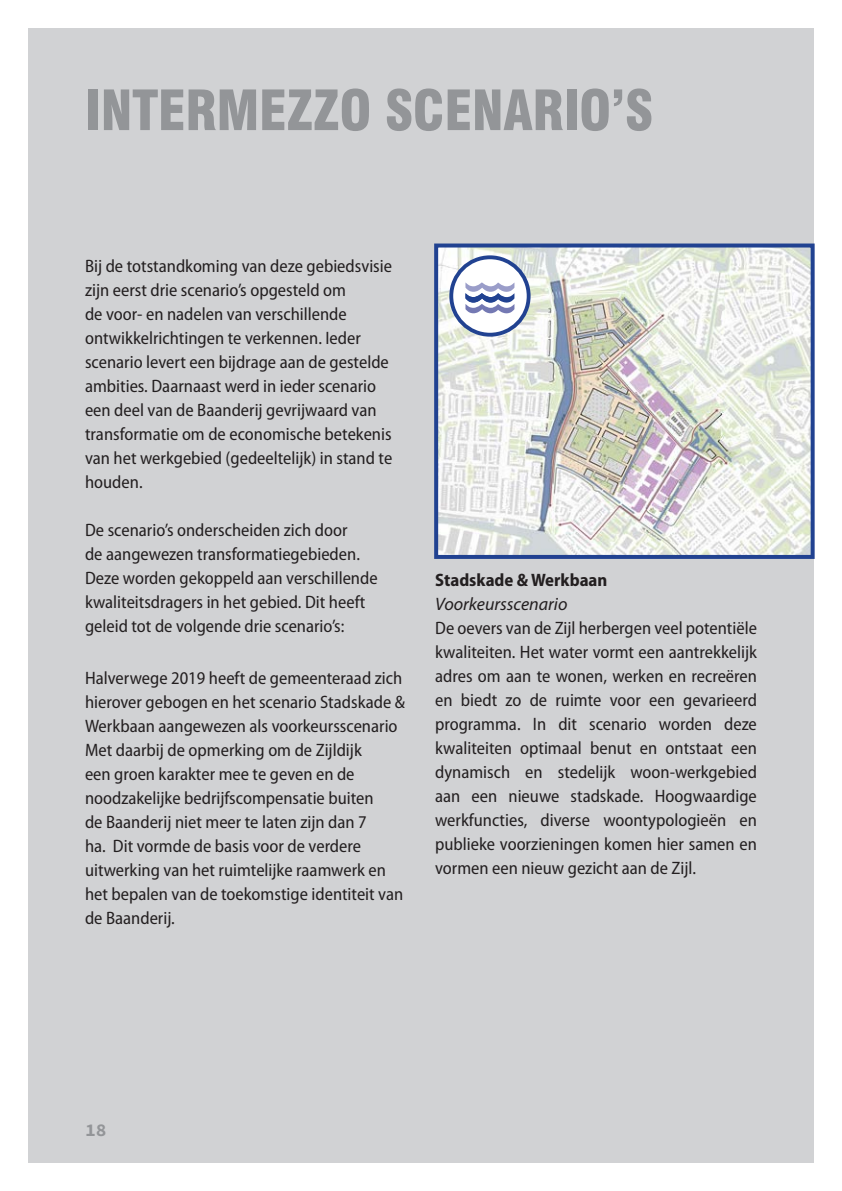
<style>
.page{position:relative;width:842px;height:1191px;background:#fff}
.page>*{position:absolute;margin:0;border:0;box-sizing:border-box;transform-origin:0 0}
.KOP_source_30{font:900 condensed 54px "Swiss 721 BT";letter-spacing:-.01em;color:#939598}
.t1{font:semi-condensed 18px/24px "Myriad Pro";color:#231f20}
.t2{font:700 semi-condensed 18px "Myriad Pro";color:#231f20}
.t3{font:italic 18px "Myriad Pro";color:#231f20}
.t4{font:700 18px "Source Code Pro";color:#939598}
</style>
<div class="page">
<div style="left:28px;top:28px;width:786px;height:1134px;background:#d1d2d4"></div>
<img style="left:439px;top:248px;width:371px;height:306px">
<div style="left:451px;top:257px;width:78px;height:78px;background:#fff;border-radius:50%"></div>
<div style="left:449px;top:255px;width:82px;height:82px;border:4px solid #214291;border-radius:50%"></div>
<svg style="left:465px;top:282px;width:49px;height:31px"></svg>
<div style="left:434px;top:243px;width:381px;height:316px;border:4px solid #214291"></div>
<p class="KOP_source_30" style="left:85px;top:78px;width:570px">INTERMEZZO SCENARIO’S</p>
<p class="t1" style="left:85px;top:254px;width:309px">Bij de totstandkoming van deze gebiedsvisie zijn eerst drie scenario’s opgesteld om<br>de voor- en nadelen van verschillende ontwikkelrichtingen te verkennen. Ieder scenario levert een bijdrage aan de gestelde ambities. Daarnaast werd in ieder scenario een deel van de Baanderij gevrijwaard van transformatie om de economische betekenis van het werkgebied (gedeeltelijk) in stand te houden.</p>
<p class="t1" style="left:85px;top:518px;width:294px">De scenario’s onderscheiden zich door<br>de aangewezen transformatiegebieden.<br>Deze worden gekoppeld aan verschillende kwaliteitsdragers in het gebied. Dit heeft geleid tot de volgende drie scenario’s:</p>
<p class="t1" style="left:85px;top:667px;width:322px">Halverwege 2019 heeft de gemeenteraad zich hierover gebogen en het scenario Stadskade &amp; Werkbaan aangewezen als voorkeursscenario Met daarbij de opmerking om de Zijldijk<br>een groen karakter mee te geven en de noodzakelijke bedrijfscompensatie buiten<br>de Baanderij niet meer te laten zijn dan 7<br>ha. Dit vormde de basis voor de verdere uitwerking van het ruimtelijke raamwerk en het bepalen van de toekomstige identiteit van de Baanderij.</p>
<p class="t2" style="left:435px;top:570px;width:174px">Stadskade &amp; Werkbaan</p>
<p class="t3" style="left:435px;top:593px;width:134px">Voorkeursscenario</p>
<p class="t1" style="left:435px;top:616px;width:323px;text-align:justify">De oevers van de Zijl herbergen veel potentiële kwaliteiten. Het water vormt een aantrekkelijk adres om aan te wonen, werken en recreëren en biedt zo de ruimte voor een gevarieerd programma. In dit scenario worden deze kwaliteiten optimaal benut en ontstaat een dynamisch en stedelijk woon-werkgebied aan een nieuwe stadskade. Hoogwaardige werkfuncties, diverse woontypologieën en publieke voorzieningen komen hier samen en vormen een nieuw gezicht aan de Zijl.</p>
<p class="t4" style="left:85px;top:1117px;width:23px">18</p>
</div>
